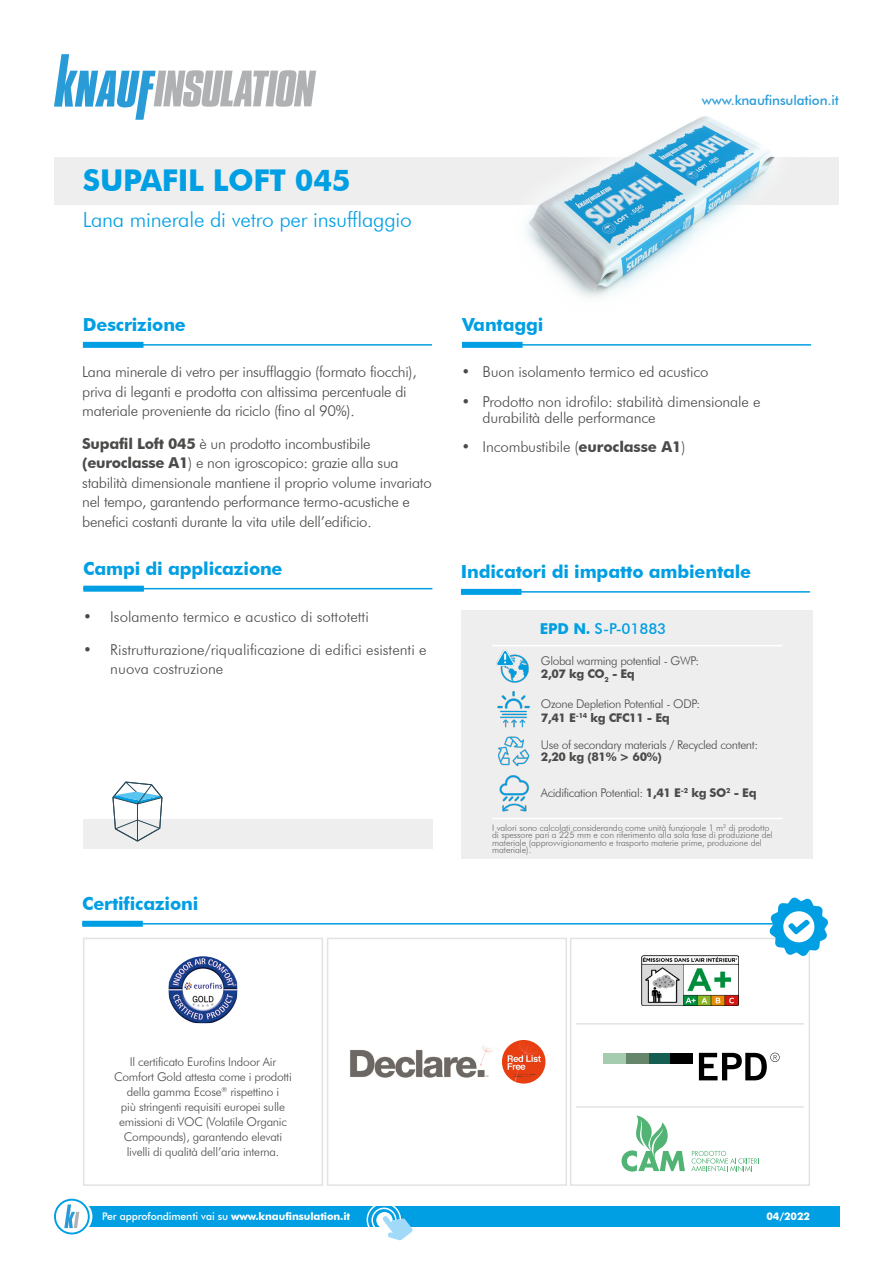
<style>
.page{position:relative;width:893px;height:1263px;background:#fff}
.page>*{position:absolute;margin:0;border:0;box-sizing:border-box;transform-origin:0 0}
.t1{font:700 30px "Futura BT";letter-spacing:-.01em;color:#009fe3}
.t2{font:300 21px "Futura BT";letter-spacing:-.01em;color:#009fe3}
.t3{font:700 18px "Futura BT";letter-spacing:-.01em;color:#009fe3}
.t4{font:300 15px/19.5px "Futura BT";letter-spacing:-.02em;color:#4a4a49}
.t5{font:300 15px/19.5px "Futura BT";color:#4a4a49}
.t6{font:500 15px "Futura BT";letter-spacing:-.01em;color:#009fe3}
.t7{font:500 13.5px "Futura BT";letter-spacing:-.01em;color:#299cd8}
.t8{font:300 12px/15px "Futura BT";letter-spacing:-.02em;color:#4a4a49}
.t9{font:700 12px "Futura BT";letter-spacing:-.03em;color:#4a4a49}
.t10{font:500 10.5px "Futura BT";letter-spacing:-.01em;color:#fff}
.t11{font:700 10.5px "Futura BT";letter-spacing:-.01em;color:#fff}
.t12{font:300 9px/7.5px "Futura BT";letter-spacing:-.01em;color:#6a6a69}
.s1{font-weight:700}
</style>
<div class="page">
<div style="left:54px;top:157px;width:785px;height:47px;background:#eee"></div>
<img style="left:482px;top:116px;width:329px;height:182px">
<svg style="left:54px;top:54px;width:262px;height:66px"></svg>
<hr style="left:82px;top:923px;width:728px;height:1px;background:#009fe3">
<div style="left:82px;top:921px;width:61px;height:6px;background:#009fe3"></div>
<div style="left:83px;top:938px;width:240px;height:248px;border:2px solid #e3e3e3"></div>
<div style="left:570px;top:938px;width:240px;height:248px;border:2px solid #e3e3e3"></div>
<hr style="left:576px;top:1023px;width:228px;height:1px;background:#e3e3e3">
<hr style="left:576px;top:1106px;width:228px;height:2px;background:#e3e3e3">
<img style="left:641px;top:955px;width:97px;height:51px">
<svg style="left:691px;top:1151px;width:68px;height:20px"></svg>
<svg style="left:621px;top:1115px;width:64px;height:56px"></svg>
<div style="left:648px;top:1053px;width:23px;height:11px;background:#175e52"></div>
<div style="left:626px;top:1053px;width:22px;height:11px;background:#66856b"></div>
<div style="left:603px;top:1053px;width:23px;height:11px;background:#a6ccb0"></div>
<div style="left:670px;top:1053px;width:23px;height:11px;background:#000"></div>
<svg style="left:699px;top:1053px;width:81px;height:27px"></svg>
<div style="left:327px;top:938px;width:240px;height:248px;border:2px solid #e3e3e3"></div>
<img style="left:169px;top:956px;width:68px;height:67px">
<svg style="left:769px;top:897px;width:59px;height:59px"></svg>
<div style="left:73px;top:1206px;width:767px;height:21px;background:#009fe3"></div>
<svg style="left:58px;top:1200px;width:33px;height:33px"></svg>
<div style="left:57px;top:1199px;width:35px;height:35px;border:2px solid #fff;border-radius:50%"></div>
<svg style="left:55px;top:1200px;width:34px;height:33px"></svg>
<div style="left:54px;top:1199px;width:36px;height:35px;border:2px solid #009fe3;border-radius:50%"></div>
<svg style="left:64px;top:1204px;width:15px;height:24px"></svg>
<div style="left:376px;top:1212px;width:17px;height:16px;background:#fff;border-radius:50%"></div>
<div style="left:371px;top:1207px;width:26px;height:26px;border:2px solid #fff;border-radius:50%"></div>
<div style="left:367px;top:1202px;width:34px;height:35px;border:2px solid #fff;border-radius:50%"></div>
<svg style="left:382px;top:1216px;width:31px;height:24px"></svg>
<hr style="left:461px;top:591px;width:349px;height:2px;background:#009fe3">
<div style="left:461px;top:589px;width:61px;height:6px;background:#009fe3"></div>
<div style="left:461px;top:610px;width:351px;height:248px;background:#eee"></div>
<img style="left:499px;top:775px;width:31px;height:37px">
<img style="left:497px;top:691px;width:33px;height:37px">
<img style="left:496px;top:650px;width:33px;height:33px">
<img style="left:498px;top:736px;width:32px;height:29px">
<hr style="left:492px;top:645px;width:290px;height:1px;background:#fff">
<hr style="left:492px;top:818px;width:290px;height:1px;background:#fff">
<hr style="left:83px;top:344px;width:349px;height:2px;background:#009fe3">
<div style="left:83px;top:342px;width:61px;height:6px;background:#009fe3"></div>
<hr style="left:462px;top:344px;width:349px;height:2px;background:#009fe3">
<div style="left:462px;top:342px;width:61px;height:6px;background:#009fe3"></div>
<div style="left:83px;top:819px;width:349px;height:30px;background:#eee"></div>
<hr style="left:83px;top:588px;width:349px;height:1px;background:#009fe3">
<div style="left:83px;top:586px;width:61px;height:6px;background:#009fe3"></div>
<svg style="left:112px;top:781px;width:51px;height:61px"></svg>
<img style="left:350px;top:1045px;width:143px;height:33px">
<div style="left:502px;top:1040px;width:43px;height:43px;background:#e73f11;border-radius:50%"></div>
<svg style="left:508px;top:1041px;width:33px;height:40px"></svg>
<h1 class="t1" style="left:83px;top:162px;width:269px">SUPAFIL LOFT 045</h1>
<h2 class="t2" style="left:83px;top:207px;width:330px">Lana minerale di vetro per insufflaggio</h2>
<p class="t7" style="left:702px;top:92px;width:139px">www.knaufinsulation.it</p>
<p class="t3" style="left:83px;top:314px;width:104px">Descrizione</p>
<p class="t3" style="left:462px;top:314px;width:83px">Vantaggi</p>
<p class="t4" style="left:82px;top:362px;width:336px">Lana minerale di vetro per insufflaggio (formato fiocchi), priva di leganti e prodotta con altissima percentuale di materiale proveniente da riciclo (fino al 90%).</p>
<p class="t4" style="left:82px;top:433px;width:351px"><span class="s1">Supafil Loft 045</span> è un prodotto incombustibile <span class="s1">(euroclasse A1</span>) e non igroscopico: grazie alla sua stabilità dimensionale mantiene il proprio volume invariato nel tempo, garantendo performance termo-acustiche e benefici costanti durante la vita utile dell’edificio.</p>
<p class="t4" style="left:461px;top:362px;width:249px">• Buon isolamento termico ed acustico</p>
<p class="t4" style="left:483px;top:393px;width:279px;line-height:16.5px;text-indent:-21px">• Prodotto non idrofilo: stabilità dimensionale e durabilità delle performance</p>
<p class="t4" style="left:461px;top:437px;width:226px">• Incombustibile (<span class="s1">euroclasse A1</span>)</p>
<p class="t3" style="left:83px;top:558px;width:201px">Campi di applicazione</p>
<p class="t5" style="left:83px;top:607px;width:287px">• Isolamento termico e acustico di sottotetti</p>
<p class="t5" style="left:110px;top:639px;width:318px;text-indent:-27px">• Ristrutturazione/riqualificazione di edifici esistenti e nuova costruzione</p>
<p class="t3" style="left:82px;top:893px;width:118px">Certificazioni</p>
<p class="t3" style="left:461px;top:561px;width:292px">Indicatori di impatto ambientale</p>
<p class="t6" style="left:540px;top:619px;width:128px"><span class="s1">EPD N.</span> S-P-01883</p>
<p class="t8" style="left:541px;top:654px;width:160px;line-height:13.5px">Global warming potential - GWP:<br><span class="s1">2,07 kg CO</span><sub>2</sub> <span class="s1">- Eq</span></p>
<p class="t8" style="left:541px;top:697px;width:161px;line-height:13.5px">Ozone Depletion Potential - ODP:<br><span class="s1">7,41 E</span><sup>-14</sup> <span class="s1">kg CFC11 - Eq</span></p>
<p class="t8" style="left:541px;top:737px;width:219px">Use of secondary materials / Recycled content:</p>
<p class="t9" style="left:541px;top:750px;width:122px">2,20 kg (81% &gt; 60%)</p>
<p class="t8" style="left:541px;top:785px;width:217px">Acidification Potential: <span class="s1">1,41 E</span><sup>-2</sup> <span class="s1">kg SO</span><sup>2</sup> <span class="s1">- Eq</span></p>
<p class="t12" style="left:492px;top:824px;width:282px">I valori sono calcolati considerando come unità funzionale 1 m<sup>2</sup> di prodotto di spessore pari a 225 mm e con riferimento alla sola fase di produzione del materiale (approvvigionamento e trasporto materie prime, produzione del materiale).</p>
<p class="t8" style="left:114px;top:1054px;width:179px;text-align:center">Il certificato Eurofins Indoor Air Comfort Gold attesta come i prodotti della gamma Ecose<sup>®</sup> rispettino i<br>più stringenti requisiti europei sulle emissioni di VOC (Volatile Organic Compounds), garantendo elevati livelli di qualità dell’aria interna.</p>
<p class="t10" style="left:102px;top:1210px;width:250px">Per approfondimenti vai su <span class="s1">www.knaufinsulation.it</span></p>
<p class="t11" style="left:766px;top:1210px;width:45px">04/2022</p>
</div>
